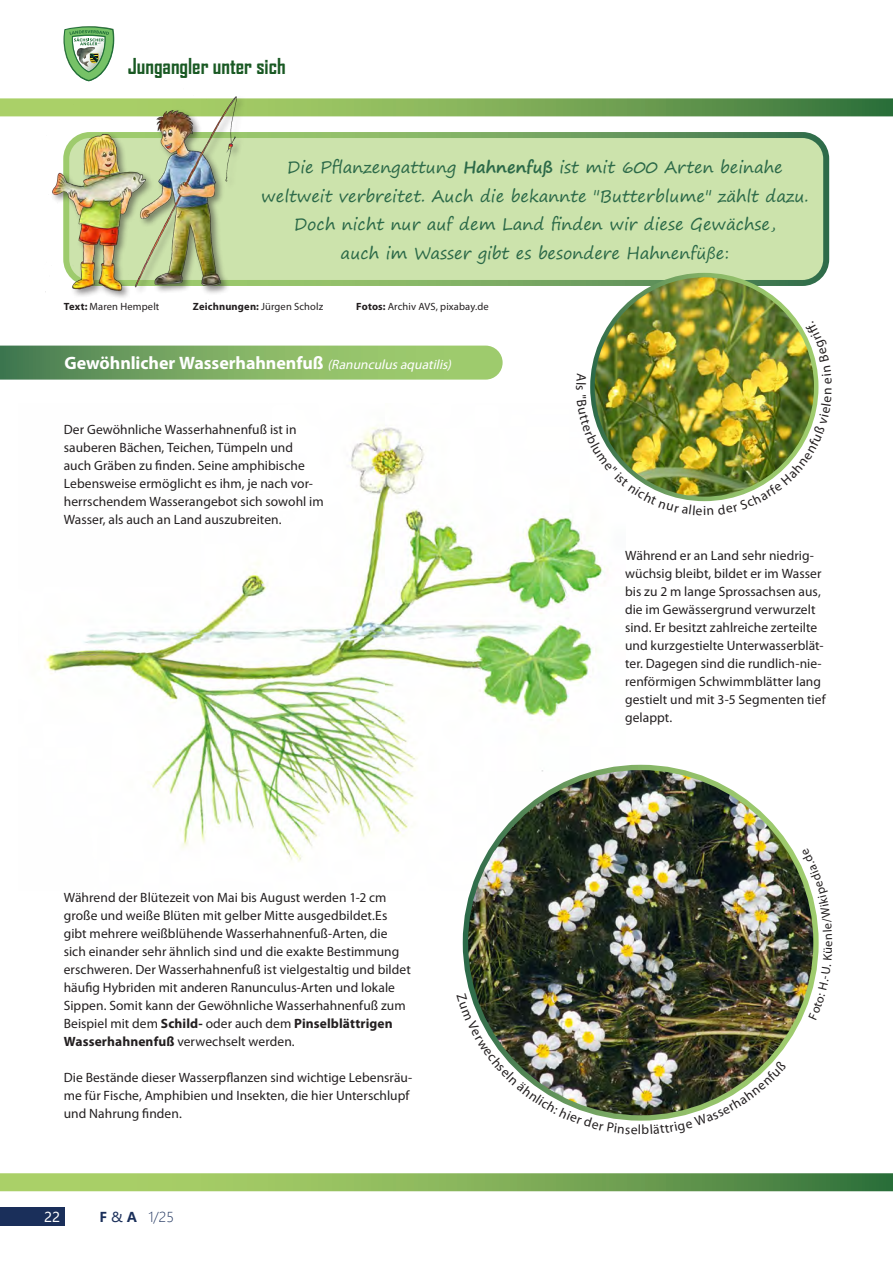
<style>
.page{position:relative;width:893px;height:1263px;background:#fff}
.page>*{position:absolute;margin:0;border:0;box-sizing:border-box;transform-origin:0 0}
.t1{font:700 21px "Agency FB";color:#195923}
.t2{font:700 18px "Myriad Pro";letter-spacing:-.005em;color:#fff}
.t3{font:16.5px/28.5px "Segoe Print";color:#2b6948;text-align:center}
.t4{font:13.5px/18px "Myriad Pro";letter-spacing:.005em;color:#231f20}
.t5{font:300 13.5px "Microsoft Ya Hei";color:#1a2f5a}
.t6{font:13.5px "Microsoft Ya Hei";color:#fff}
.t7{font:10.5px "Myriad Pro";letter-spacing:.015em;color:#231f20}
.t8{font:700 10.5px "Myriad Pro";letter-spacing:.015em;color:#231f20}
.s1{font-weight:700}
.s2{font-weight:400}
.s3{font-weight:400;font-style:italic;font-size:13.5px}
</style>
<div class="page">
<div style="left:0;top:1208px;width:64px;height:18px;background:#1a2f5a"></div>
<svg style="left:63px;top:26px;width:51px;height:55px"></svg>
<svg style="left:0;top:98px;width:893px;height:18px;background:#77a757"></svg>
<svg style="left:0;top:1173px;width:893px;height:18px;background:#81af5a"></svg>
<img style="left:44px;top:427px;width:581px;height:463px">
<div style="left:66px;top:135px;width:760px;height:148px;background:#cce3ac;border-radius:24px"></div>
<div style="left:63px;top:132px;width:766px;height:154px;border:6px solid #fff;border-radius:24px"></div>
<img style="left:43px;top:96px;width:211px;height:202px">
<svg style="left:0;top:346px;width:503px;height:34px;background:#81af66"></svg>
<img style="left:465px;top:767px;width:351px;height:351px;border-radius:175px">
<img style="left:592px;top:275px;width:224px;height:224px;border-radius:112px">
<img style="left:470px;top:993px;width:316px;height:128px">
<svg style="left:802px;top:868px;width:17px;height:150px"></svg>
<img style="left:576px;top:321px;width:243px;height:194px">
<h1 class="t1" style="left:128px;top:53px;width:159px">Jungangler unter sich</h1>
<p class="t3" style="left:261px;top:153px;width:549px">Die Pflanzengattung <span class="s1">Hahnenfuß</span> ist mit 600 Arten beinahe weltweit verbreitet. Auch die bekannte "Butterblume" zählt dazu.<br>Doch nicht nur auf dem Land finden wir diese Gewächse,<br>auch im Wasser gibt es besondere Hahnenfüße:</p>
<p class="t7" style="left:64px;top:300px;width:97px"><span class="s1">Text:</span> Maren Hempelt</p>
<p class="t8" style="left:193px;top:299px;width:132px">Zeichnungen: <span class="s2">Jürgen Scholz</span></p>
<p class="t7" style="left:356px;top:300px;width:134px"><span class="s1">Fotos:</span> Archiv AVS, pixabay.de</p>
<h2 class="t2" style="left:64px;top:352px;width:391px">Gewöhnlicher Wasserhahnenfuß <span class="s3">(Ranunculusaquatilis)</span></h2>
<p class="t4" style="left:64px;top:420px;width:261px">Der Gewöhnliche Wasserhahnenfuß ist in sauberen Bächen, Teichen, Tümpeln und auch Gräben zu finden. Seine amphibische Lebensweise ermöglicht es ihm, je nach vor&shy;herrschendem Wasserangebot sich sowohl im Wasser, als auch an Land auszubreiten.</p>
<p class="t4" style="left:64px;top:888px;width:349px">Während der Blütezeit von Mai bis August werden 1-2 cm große und weiße Blüten mit gelber Mitte ausgedbildet.Es gibt mehrere weißblühende Wasserhahnenfuß-Arten, die sich einander sehr ähnlich sind und die exakte Bestimmung erschweren. Der Wasserhahnenfuß ist vielgestaltig und bildet häufig Hybriden mit anderen Ranunculus-Arten und lokale Sippen. Somit kann der Gewöhnliche Wasserhahnenfuß zum Beispiel mit dem <span class="s1">Schild-</span> oder auch dem <span class="s1">Pinselblättrigen Wasserhahnenfuß</span> verwechselt werden.</p>
<p class="t4" style="left:64px;top:1068px;width:350px">Die Bestände dieser Wasserpflanzen sind wichtige Lebensräu&shy;me für Fische, Amphibien und Insekten, die hier Unterschlupf und Nahrung finden.</p>
<p class="t6" style="left:44px;top:1208px;width:17px">22</p>
<p class="t5" style="left:100px;top:1208px;width:76px"><span class="s1">F</span> <span class="s2">&amp;</span> <span class="s1">A</span> 1/25</p>
<p class="t4" style="left:590px;top:385px;width:7px;rotate:90deg">s</p>
<p class="t4" style="left:703px;top:502px;width:5px">i</p>
<p class="t4" style="left:625px;top:546px;width:202px">Während er an Land sehr niedrig&shy;wüchsig bleibt, bildet er im Wasser bis zu 2 m lange Sprossachsen aus, die im Gewässergrund verwurzelt sind. Er besitzt zahlreiche zerteilte und kurzgestielte Unterwasserblät&shy;ter. Dagegen sind die rundlich-nie&shy;renförmigen Schwimmblätter lang gestielt und mit 3-5 Segmenten tief gelappt.</p>
</div>
